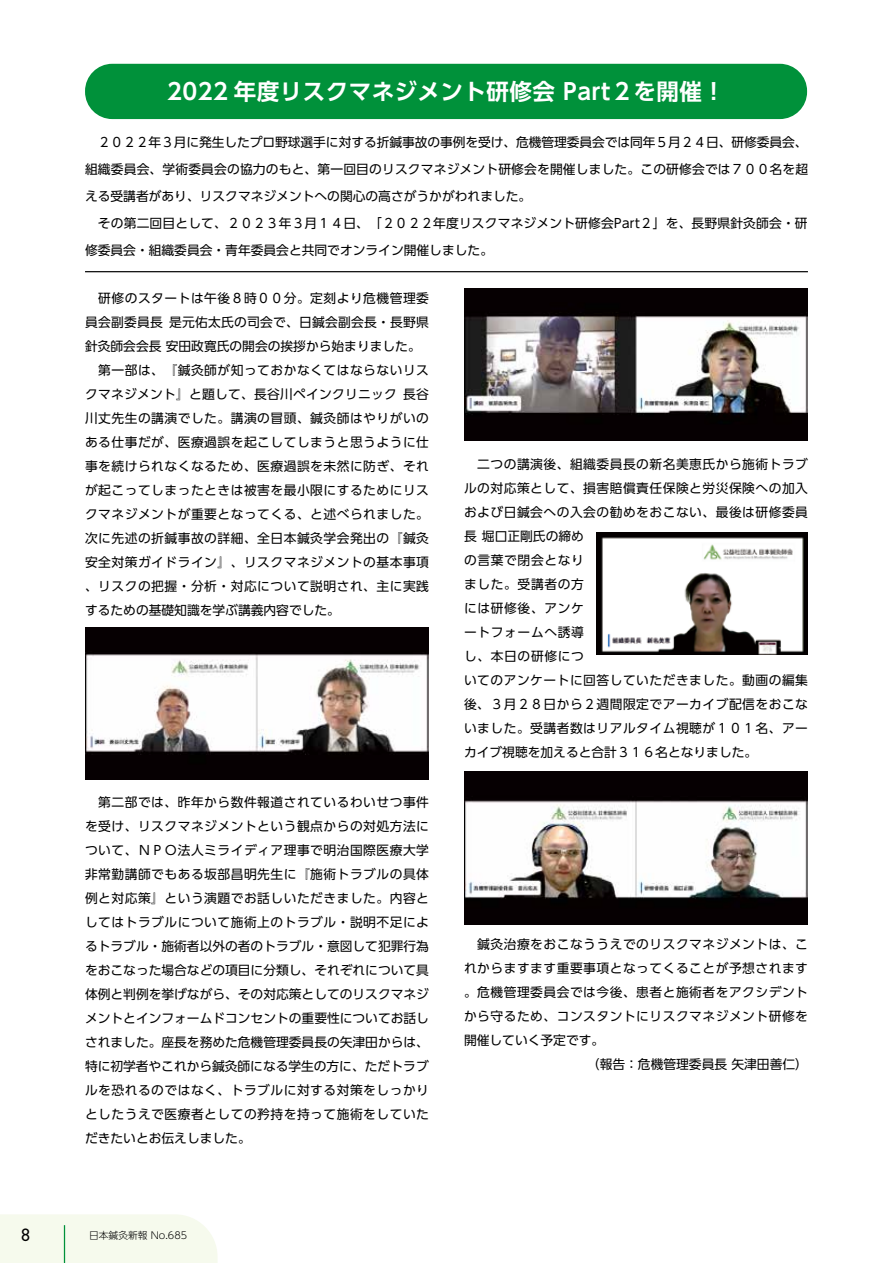
<style>
.page{position:relative;width:893px;height:1263px;background:#fff}
.page>*{position:absolute;margin:0;border:0;box-sizing:border-box;transform-origin:0 0}
.t1{font:700 22.5px "UD Shin Go Pro De";letter-spacing:.02em;color:#fff}
.t2{font:18px "DIN2014";color:#000}
.t3{font:12.75px/24px "UD Shin Go Pro";letter-spacing:.04em;color:#000}
.t4{font:12.75px/27px "UD Shin Go Pro";color:#000}
.t5{font:300 9.75px "UD Shin Go Pro";color:#000}
</style>
<div class="page">
<img style="left:85px;top:627px;width:344px;height:152px">
<img style="left:597px;top:532px;width:211px;height:123px">
<img style="left:464px;top:288px;width:344px;height:152px">
<img style="left:464px;top:772px;width:344px;height:152px">
<div style="left:85px;top:64px;width:722px;height:55px;background:#00913a"></div>
<hr style="left:85px;top:271px;width:723px;height:1px;background:#000">
<div style="left:0;top:1214px;width:218px;height:49px;background:#f6faed"></div>
<h1 class="t1" style="left:167px;top:73px;width:559px">2022 年度リスクマネジメント研修会 Ｐａｒｔ２を開催！</h1>
<p class="t4" style="left:85px;top:129px;width:725px">　２０２２年３月に発生したプロ野球選手に対する折鍼事故の事例を受け、危機管理委員会では同年５月２４日、研修委員会、組織委員会、学術委員会の協力のもと、第一回目のリスクマネジメント研修会を開催しました。この研修会では７００名を超える受講者があり、リスクマネジメントへの関心の高さがうかがわれました。<br>　その第二回目として、２０２３年３月１４日、「２０２２年度リスクマネジメント研修会Ｐａｒｔ２」を、長野県針灸師会・研修委員会・組織委員会・青年委員会と共同でオンライン開催しました。</p>
<p class="t3" style="left:85px;top:285px;width:345px">　研修のスタートは午後８時００分。定刻より危機管理委員会副委員長是元佑太氏の司会で、日鍼会副会長・長野県針灸師会会長安田政寛氏の開会の挨拶から始まりました。　第一部は、『鍼灸師が知っておかなくてはならないリスクマネジメント』と題して、長谷川ペインクリニック長谷川丈先生の講演でした。講演の冒頭、鍼灸師はやりがいのある仕事だが、医療過誤を起こしてしまうと思うように仕事を続けられなくなるため、医療過誤を未然に防ぎ、それが起こってしまったときは被害を最小限にするためにリスクマネジメントが重要となってくる、と述べられました。次に先述の折鍼事故の詳細、全日本鍼灸学会発出の『鍼灸安全対策ガイドライン』、リスクマネジメントの基本事項、リスクの把握・分析・対応について説明され、主に実践するための基礎知識を学ぶ講義内容でした。</p>
<p class="t3" style="left:85px;top:789px;width:345px;text-align:justify">　第二部では、昨年から数件報道されているわいせつ事件を受け、リスクマネジメントという観点からの対処方法について、ＮＰＯ法人ミライディア理事で明治国際医療大学非常勤講師でもある坂部昌明先生に『施術トラブルの具体例と対応策』という演題でお話しいただきました。内容としてはトラブルについて施術上のトラブル・説明不足によるトラブル・施術者以外の者のトラブル・意図して犯罪行為をおこなった場合などの項目に分類し、それぞれについて具体例と判例を挙げながら、その対応策としてのリスクマネジメントとインフォームドコンセントの重要性についてお話しされました。座長を務めた危機管理委員長の矢津田からは、特に初学者やこれから鍼灸師になる学生の方に、ただトラブルを恐れるのではなく、トラブルに対する対策をしっかりとしたうえで医療者としての矜持を持って施術をしていただきたいとお伝えしました。</p>
<h2 class="t2" style="left:21px;top:1224px;width:10px">8</h2>
<p class="t5" style="left:89px;top:1228px;width:99px">日本鍼灸新報 No.685</p>
<p class="t3" style="left:464px;top:452px;width:345px">　二つの講演後、組織委員長の新名美恵氏から施術トラブルの対応策として、損害賠償責任保険と労災保険への加入および日鍼会への入会の勧めをおこない、最後は研修委員長堀口正剛氏の締め<br>の言葉で閉会となり<br>ました。受講者の方<br>には研修後、アンケ<br>ートフォームへ誘導<br>し、本日の研修につ<br>いてのアンケートに回答していただきました。動画の編集後、３月２８日から２週間限定でアーカイブ配信をおこないました。受講者数はリアルタイム視聴が１０１名、アーカイブ視聴を加えると合計３１６名となりました。</p>
<p class="t3" style="left:464px;top:932px;width:345px">　鍼灸治療をおこなううえでのリスクマネジメントは、こ</p>
<p class="t3" style="left:464px;top:956px;width:345px">れからますます重要事項となってくることが予想されます</p>
<p class="t3" style="left:464px;top:980px;width:345px">。危機管理委員会では今後、患者と施術者をアクシデント</p>
<p class="t3" style="left:464px;top:1004px;width:345px">から守るため、コンスタントにリスクマネジメント研修を</p>
<p class="t4" style="left:464px;top:1026px;width:142px">開催していく予定です。</p>
<p class="t4" style="left:587px;top:1050px;width:222px">（報告：危機管理委員長矢津田善仁）</p>
</div>
